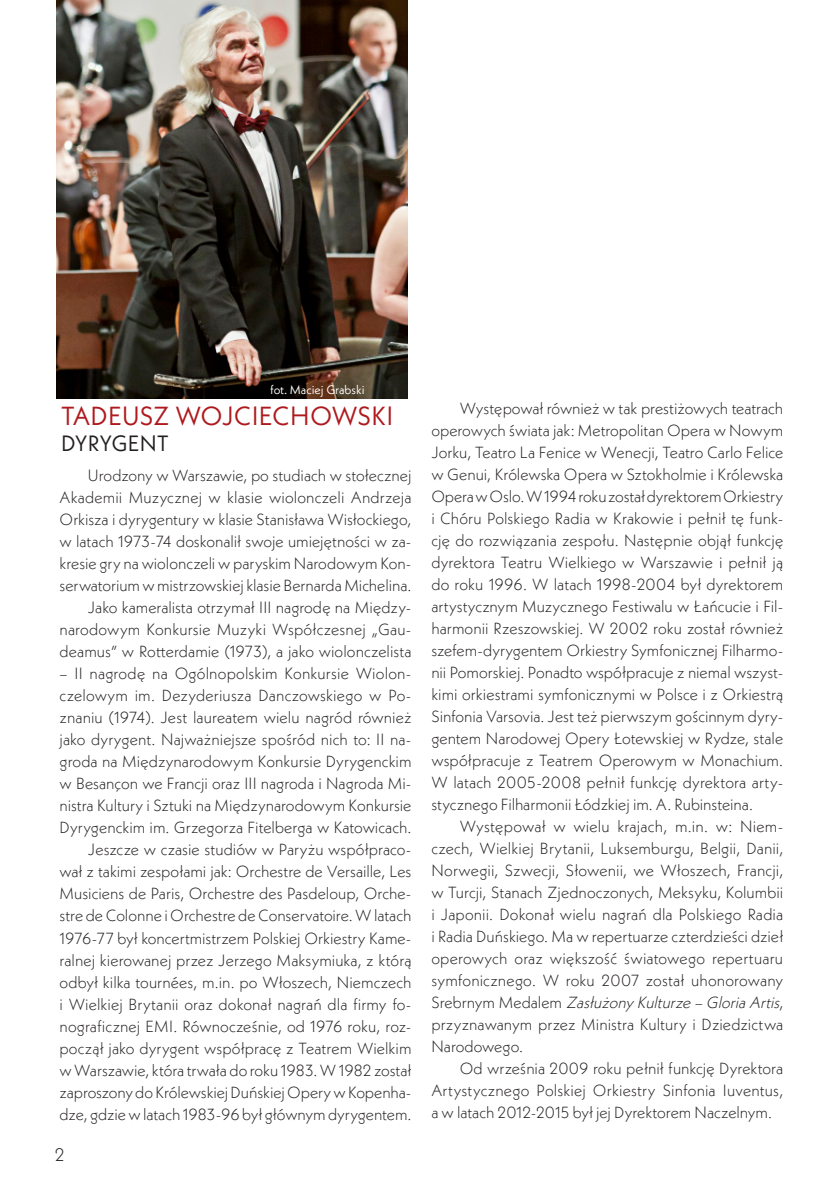
<style>
.page{position:relative;width:840px;height:1191px;background:#fff}
.page>*{position:absolute;margin:0;border:0;box-sizing:border-box;transform-origin:0 0}
.t1{font:26px "Neue Kabel";letter-spacing:.005em;color:#ae1a1e}
.t2{font:22px "Neue Kabel";letter-spacing:.01em;color:#231f20}
.t3{font:300 18px "Neue Kabel";color:#231f20}
.PODST{font:300 16px/22px "Neue Kabel";color:#231f20;text-align:justify}
.t4{font:12.2px "Neue Kabel";color:#fff}
.s1{font-style:italic}
</style>
<div class="page">
<img style="left:57px;top:0;width:350px;height:399px">
<p class="t4" style="left:270px;top:382px;width:96px">fot. Maciej Grabski</p>
<p class="t1" style="left:61px;top:399px;width:333px">TADEUSZ WOJCIECHOWSKI</p>
<p class="t2" style="left:61px;top:429px;width:109px">DYRYGENT</p>
<p class="PODST" style="left:60px;top:464px;width:353px;text-indent:28px">Urodzony w Warszawie, po studiach w stołecznej Akademii Muzycznej w klasie wiolonczeli Andrzeja Orkisza i dyrygentury w klasie Stanisława Wisłockiego, w latach 1973-74 doskonalił swoje umiejętności w za&shy;kresie gry na wiolonczeli w paryskim Narodowym Kon&shy;serwatorium w mistrzowskiej klasie Bernarda Michelina.</p>
<p class="PODST" style="left:60px;top:596px;width:353px;text-indent:28px">Jako kameralista otrzymał III nagrodę na Między&shy;narodowym Konkursie Muzyki Współczesnej „Gau&shy;deamus” w Rotterdamie (1973), a jako wiolonczelista</p>
<p class="PODST" style="left:60px;top:662px;width:353px">– II nagrodę na Ogólnopolskim Konkursie Wiolon&shy;czelowym im. Dezyderiusza Danczowskiego w Po&shy;znaniu (1974). Jest laureatem wielu nagród również jako dyrygent. Najważniejsze spośród nich to: II na&shy;groda na Międzynarodowym Konkursie Dyrygenckim w Besançon we Francji oraz III nagroda i Nagroda Mi&shy;nistra Kultury i Sztuki na Międzynarodowym Konkursie Dyrygenckim im. Grzegorza Fitelberga w Katowicach.</p>
<p class="PODST" style="left:60px;top:838px;width:353px;text-indent:28px">Jeszcze w czasie studiów w Paryżu współpraco&shy;wał z takimi zespołami jak: Orchestre de Versaille, Les Musiciens de Paris, Orchestre des Pasdeloup, Orche&shy;stre de Colonne i Orchestre de Conservatoire. W latach 1976-77 był koncertmistrzem Polskiej Orkiestry Kame&shy;ralnej kierowanej przez Jerzego Maksymiuka, z którą odbył kilka tournées, m.in. po Włoszech, Niemczech i Wielkiej Brytanii oraz dokonał nagrań dla firmy fo&shy;nograficznej EMI. Równocześnie, od 1976 roku, roz&shy;począł jako dyrygent współpracę z Teatrem Wielkim w Warszawie, która trwała do roku 1983. W 1982 został zaproszony do Królewskiej Duńskiej Opery w Kopenha&shy;dze, gdzie w latach 1983-96 był głównym dyrygentem.</p>
<p class="t3" style="left:55px;top:1143px;width:11px">2</p>
<p class="PODST" style="left:431px;top:397px;width:353px;text-indent:28px">Występował również w tak prestiżowych teatrach operowych świata jak: Metropolitan Opera w Nowym Jorku, Teatro La Fenice w Wenecji, Teatro Carlo Felice w Genui, Królewska Opera w Sztokholmie i Królewska Opera w Oslo. W 1994 roku został dyrektorem Orkiestry i Chóru Polskiego Radia w Krakowie i pełnił tę funk&shy;cję do rozwiązania zespołu. Następnie objął funkcję dyrektora Teatru Wielkiego w Warszawie i pełnił ją do roku 1996. W latach 1998-2004 był dyrektorem artystycznym Muzycznego Festiwalu w Łańcucie i Fil&shy;harmonii Rzeszowskiej. W 2002 roku został również szefem-dyrygentem Orkiestry Symfonicznej Filharmo&shy;nii Pomorskiej. Ponadto współpracuje z niemal wszyst&shy;kimi orkiestrami symfonicznymi w Polsce i z Orkiestrą Sinfonia Varsovia. Jest też pierwszym gościnnym dyry&shy;gentem Narodowej Opery Łotewskiej w Rydze, stale współpracuje z Teatrem Operowym w Monachium.<br>W latach 2005-2008 pełnił funkcję dyrektora arty&shy;stycznego Filharmonii Łódzkiej im. A. Rubinsteina.</p>
<p class="PODST" style="left:431px;top:815px;width:354px;text-indent:28px">Występował w wielu krajach, m.in. w: Niem&shy;czech, Wielkiej Brytanii, Luksemburgu, Belgii, Danii, Norwegii, Szwecji, Słowenii, we Włoszech, Francji, w Turcji, Stanach Zjednoczonych, Meksyku, Kolumbii i Japonii. Dokonał wielu nagrań dla Polskiego Radia i Radia Duńskiego. Ma w repertuarze czterdzieści dzieł operowych oraz większość światowego repertuaru symfonicznego. W roku 2007 został uhonorowany S r e b r n y m M e d a l e m <span class="s1">ZasłużonyKulturze–GloriaArtis</span>, przyznawanym przez Ministra Kultury i Dziedzictwa Narodowego.</p>
<p class="PODST" style="left:431px;top:1057px;width:353px;text-indent:28px">Od września 2009 roku pełnił funkcję Dyrektora Artystycznego Polskiej Orkiestry Sinfonia Iuventus, a w latach 2012-2015 był jej Dyrektorem Naczelnym.</p>
</div>
